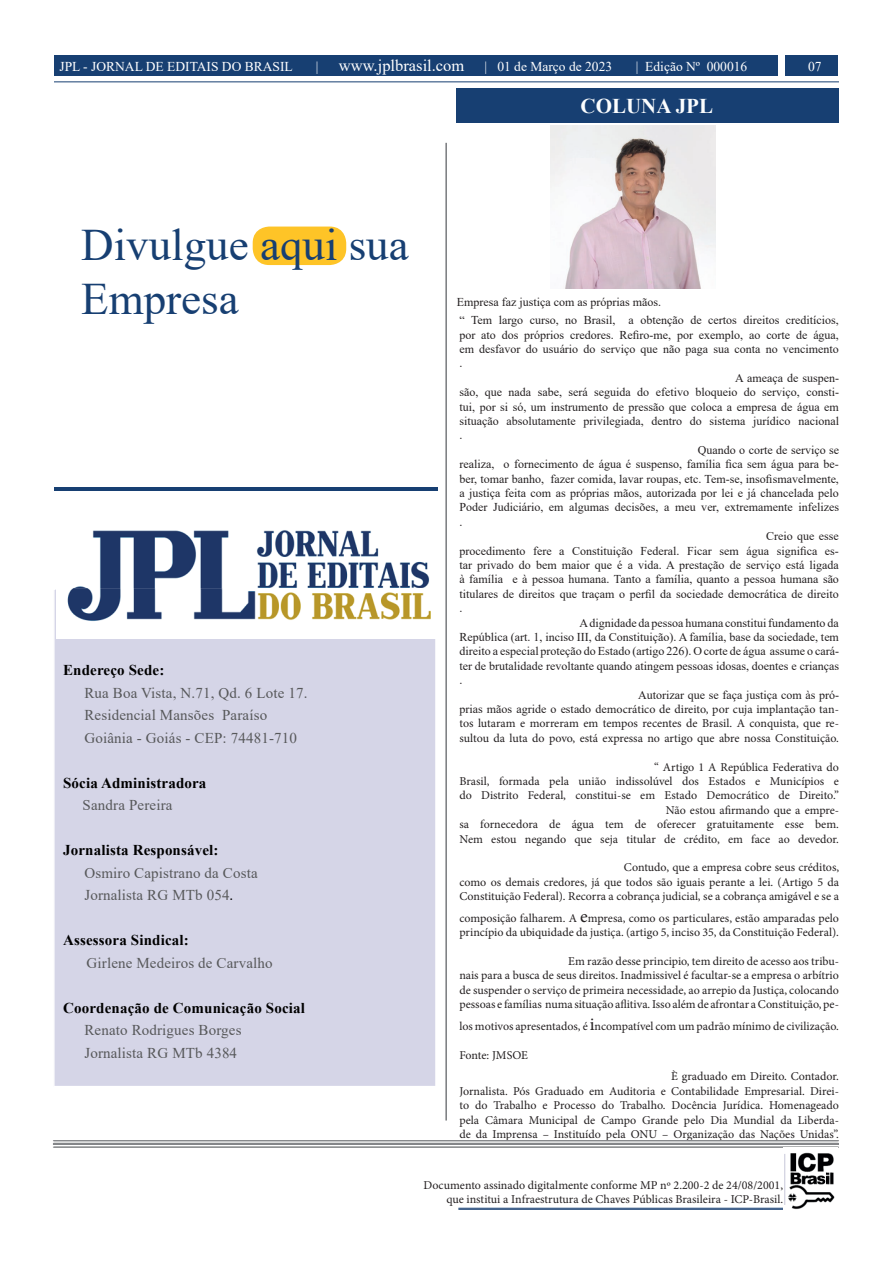
<style>
.page{position:relative;width:893px;height:1263px;background:#fff}
.page>*{position:absolute;margin:0;border:0;box-sizing:border-box;transform-origin:0 0}
.t1{font:45px/54px "Times New Roman";color:#173f72}
.t2{font:700 21px "Times New Roman";color:#fbfdfe}
.t3{font:16.5px "Times New Roman";color:#fff}
.t4{font:15px/22.5px "Times New Roman";letter-spacing:.01em;color:#57585a}
.t5{font:700 15px "Times New Roman";letter-spacing:.01em;color:#000}
.t6{font:13.5px "Times New Roman";color:#fff}
.t7{font:12px/14.4px "Minion Pro";color:#231f20;text-align:justify}
.t8{font:12px "Times New Roman";color:#231f20}
.s1{font-size:13.5px}
.s2{color:#000}
.s3{font-family:"Times New Roman"}
.s4{font-size:18px}
</style>
<div class="page">
<hr style="left:458px;top:1208px;width:380px;height:1px;background:#173f72">
<hr style="left:53px;top:1140px;width:785px;height:1px;background:#848689">
<hr style="left:53px;top:1143px;width:785px;height:2px;background:#848689">
<hr style="left:53px;top:1146px;width:785px;height:2px;background:#848689">
<hr style="left:445px;top:143px;width:2px;height:977px;background:#787a7d">
<div style="left:785px;top:55px;width:53px;height:21px;background:#173f72"></div>
<div style="left:54px;top:55px;width:723px;height:21px;background:#173f72"></div>
<hr style="left:54px;top:81px;width:785px;height:1px;background:#173f72">
<hr style="left:54px;top:1140px;width:785px;height:1px;background:#848689">
<hr style="left:54px;top:1143px;width:785px;height:2px;background:#848689">
<hr style="left:54px;top:1146px;width:785px;height:2px;background:#848689">
<div style="left:54px;top:589px;width:381px;height:497px;background:#d5d5e7"></div>
<img style="left:74px;top:530px;width:356px;height:58px">
<img style="left:56px;top:588px;width:379px;height:50px">
<hr style="left:54px;top:487px;width:384px;height:3px;background:#173f72">
<div style="left:456px;top:89px;width:383px;height:34px;background:#173f72"></div>
<img style="left:551px;top:126px;width:164px;height:162px">
<div style="left:253px;top:227px;width:93px;height:38px;background:#fec427;border-radius:16px"></div>
<hr style="left:458px;top:1209px;width:380px;height:1px;background:#173f72">
<img style="left:783px;top:1152px;width:55px;height:58px">
<hr style="left:784px;top:1154px;width:1px;height:51px;background:#c7c7d9">
<p class="t6" style="left:59px;top:57px;width:235px">JPL - JORNAL DE EDITAIS DO BRASIL</p>
<h3 class="t3" style="left:316px;top:54px;width:150px"><span class="s1">|</span> www.jplbrasil.com</h3>
<p class="t6" style="left:485px;top:57px;width:129px">| 01 de Março de 2023</p>
<p class="t6" style="left:636px;top:57px;width:113px">| Edição Nº 000016</p>
<p class="t6" style="left:808px;top:57px;width:15px">07</p>
<h2 class="t2" style="left:581px;top:91px;width:134px">COLUNA JPL</h2>
<h1 class="t1" style="left:81px;top:216px;width:329px">Divulgue aqui sua<br>Empresa</h1>
<p class="t5" style="left:63px;top:659px;width:103px">Endereço Sede:</p>
<p class="t4" style="left:84px;top:681px;width:225px">Rua Boa Vista, N.71, Qd. 6 Lote 17.<br>Residencial Mansões Paraíso<br>Goiânia - Goiás - CEP: 74481-710</p>
<p class="t5" style="left:63px;top:772px;width:145px">Sócia Administradora</p>
<p class="t4" style="left:83px;top:793px;width:91px">Sandra Pereira</p>
<p class="t5" style="left:63px;top:839px;width:157px">Jornalista Responsável:</p>
<p class="t4" style="left:84px;top:861px;width:175px">Osmiro Capistrano da Costa<br>Jornalista RG MTb 054<span class="s2">.</span></p>
<p class="t5" style="left:63px;top:929px;width:127px">Assessora Sindical:</p>
<p class="t4" style="left:87px;top:951px;width:188px">Girlene Medeiros de Carvalho</p>
<p class="t5" style="left:63px;top:997px;width:243px">Coordenação de Comunicação Social</p>
<p class="t4" style="left:84px;top:1018px;width:159px">Renato Rodrigues Borges<br>Jornalista RG MTb 4384</p>
<p class="t8" style="left:457px;top:294px;width:206px">Empresa faz justiça com as próprias mãos.</p>
<p class="t8" style="left:459px;top:312px;width:381px">“ Tem largo curso, no Brasil, a obtenção de certos direitos creditícios,</p>
<p class="t8" style="left:459px;top:326px;width:381px">por ato dos próprios credores. Refiro-me, por exemplo, ao corte de água,</p>
<p class="t8" style="left:459px;top:340px;width:381px">em desfavor do usuário do serviço que não paga sua conta no vencimento</p>
<p class="t8" style="left:459px;top:355px;width:4px">.</p>
<p class="t8" style="left:735px;top:369px;width:105px">A ameaça de suspen-</p>
<p class="t8" style="left:459px;top:384px;width:381px">são, que nada sabe, será seguida do efetivo bloqueio do serviço, consti-</p>
<p class="t8" style="left:459px;top:398px;width:381px">tui, por si só, um instrumento de pressão que coloca a empresa de água em</p>
<p class="t8" style="left:459px;top:412px;width:381px">situação absolutamente privilegiada, dentro do sistema jurídico nacional</p>
<p class="t8" style="left:459px;top:427px;width:4px">.</p>
<p class="t8" style="left:698px;top:441px;width:143px">Quando o corte de serviço se</p>
<p class="t8" style="left:459px;top:456px;width:381px">realiza, o fornecimento de água é suspenso, família fica sem água para be-</p>
<p class="t8" style="left:459px;top:470px;width:381px">ber, tomar banho, fazer comida, lavar roupas, etc. Tem-se, insofismavelmente,</p>
<p class="t8" style="left:459px;top:484px;width:381px">a justiça feita com as próprias mãos, autorizada por lei e já chancelada pelo</p>
<p class="t8" style="left:459px;top:499px;width:381px">Poder Judiciário, em algumas decisões, a meu ver, extremamente infelizes</p>
<p class="t8" style="left:459px;top:513px;width:4px">.</p>
<p class="t8" style="left:766px;top:528px;width:74px">Creio que esse</p>
<p class="t8" style="left:459px;top:542px;width:381px">procedimento fere a Constituição Federal. Ficar sem água significa es-</p>
<p class="t8" style="left:459px;top:556px;width:381px">tar privado do bem maior que é a vida. A prestação de serviço está ligada</p>
<p class="t8" style="left:459px;top:571px;width:381px">à família e à pessoa humana. Tanto a família, quanto a pessoa humana são</p>
<p class="t8" style="left:459px;top:585px;width:381px">titulares de direitos que traçam o perfil da sociedade democrática de direito</p>
<p class="t8" style="left:459px;top:600px;width:4px">.</p>
<p class="t8" style="left:580px;top:614px;width:261px">A dignidade da pessoa humana constitui fundamento da</p>
<p class="t8" style="left:459px;top:628px;width:381px">República (art. 1, inciso III, da Constituição). A família, base da sociedade, tem</p>
<p class="t8" style="left:459px;top:643px;width:381px">direito a especial proteção do Estado (artigo 226). O corte de água assume o cará-</p>
<p class="t8" style="left:459px;top:657px;width:381px">ter de brutalidade revoltante quando atingem pessoas idosas, doentes e crianças</p>
<p class="t8" style="left:459px;top:672px;width:4px">.</p>
<p class="t8" style="left:638px;top:686px;width:202px">Autorizar que se faça justiça com às pró-</p>
<p class="t7" style="left:459px;top:702px;width:381px"><span class="s3">prias mãos agride o estado de</span>mocrático de direito, por cuja implantação tan&shy;tos lutaram e morreram em tempos recentes de Brasil. A conquista, que re&shy;sultou da luta do povo, está expressa no artigo que abre nossa Constituição.</p>
<p class="t7" style="left:459px;top:760px;width:381px;text-align:right">“ Artigo 1 A República Federativa do<br>Brasil, formada pela união indissolúvel dos Estados e Municípios e do Distrito Federal, constitui-se em Estado Democrático de Direito.” Não estou afirmando que a empre-<br>sa fornecedora de água tem de oferecer gratuitamente esse bem.<br>Nem estou negando que seja titular de crédito, em face ao devedor.</p>
<p class="t7" style="left:459px;top:860px;width:381px;text-indent:164px">Contudo, que a empresa cobre seus créditos, como os demais credores, já que todos são iguais perante a lei. (Artigo 5 da Constituição Federal). Recorra a cobrança judicial, se a cobrança amigável e se a</p>
<p class="t7" style="left:459px;top:911px;width:381px">composição falharem. A <span class="s4">e</span>mpresa, como os particulares, estão amparadas pelo princípio da ubiquidade da justiça. (artigo 5, inciso 35, da Constituição Federal).</p>
<p class="t7" style="left:459px;top:954px;width:381px;text-indent:109px">Em razão desse principio, tem direito de acesso aos tribu&shy;nais para a busca de seus direitos. Inadmissivel é facultar-se a empresa o arbítrio de suspender o serviço de primeira necessidade, ao arrepio da Justiça, colocando pessoas e famílias numa situação aflitiva. Isso além de afrontar a Constituição, pe-</p>
<p class="t7" style="left:459px;top:1019px;width:381px">los motivos apresentados, é <span class="s4">i</span>ncompatível com um padrão mínimo de civilização.</p>
<p class="t7" style="left:459px;top:1048px;width:70px">Fonte: JMSOE</p>
<p class="t7" style="left:459px;top:1069px;width:381px;text-indent:212px">È graduado em Direito. Contador.<br>Jornalista. Pós Graduado em Auditoria e Contabilidade Empresarial. Direi&shy;to do Trabalho e Processo do Trabalho. Docência Jurídica. Homenageado pela Câmara Municipal de Campo Grande pelo Dia Mundial da Liberda&shy;de da Imprensa – Instituído pela ONU – Organização das Nações Unidas”.</p>
<p class="t7" style="left:423px;top:1177px;width:361px;text-align:right">Documento assinado digitalmente conforme MP nº 2.200-2 de 24/08/2001, que institui a Infraestrutura de Chaves Públicas Brasileira - ICP-Brasil.</p>
</div>
